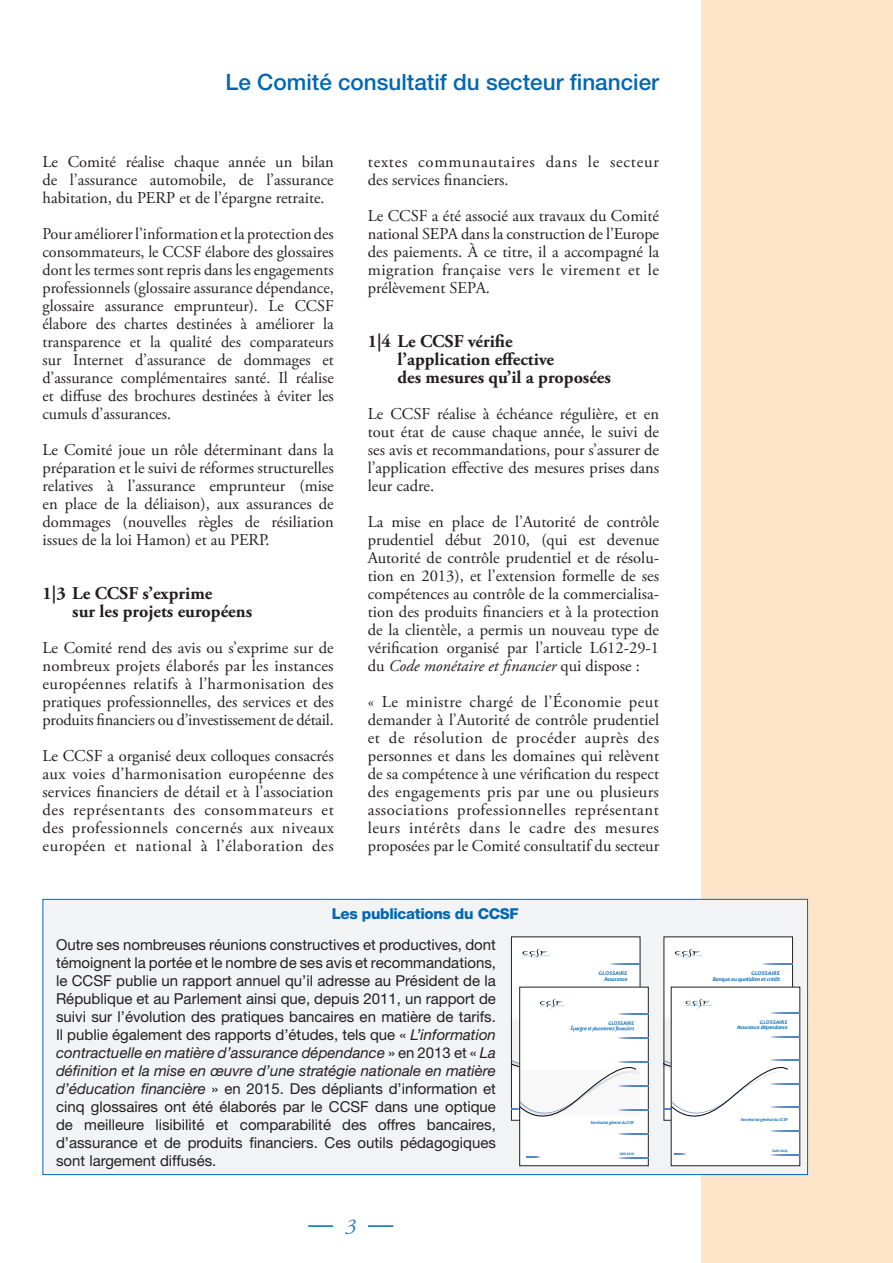
<style>
.page{position:relative;width:893px;height:1263px;background:#fff}
.page>*{position:absolute;margin:0;border:0;box-sizing:border-box;transform-origin:0 0}
.t1{font:500 22.5px "Helvetica Neue LT Std";color:#0166b3}
.t2{font:italic 21px "Adobe Garamond Pro";color:#2b79be}
.t3{font:700 18px/18px "Adobe Garamond Pro";color:#231f20}
.t4{font:16.5px/18px "Adobe Garamond Pro";color:#231f20;text-align:justify}
.t5{font:16.5px/18px "Adobe Garamond Pro";letter-spacing:.045em;color:#231f20}
.t6{font:15px/18px "Helvetica Neue LT Std";color:#231f20;text-align:justify}
.t7{font:800 15px "Helvetica Neue LT Std";letter-spacing:-.02em;color:#0166b3}
.t8{font:italic 700 5.7px/5.7px "Candara";letter-spacing:-.01em;color:#0166b3;text-align:right}
.t9{font:italic 700 5.7px/5.7px "Candara";letter-spacing:.015em;color:#0166b3;text-align:right}
.t10{font:italic 700 5.7px "Candara";letter-spacing:.04em;color:#0166b3;scale:.91 1}
.t11{font:italic 700 5.7px "Candara";letter-spacing:-.01em;color:#0166b3;scale:.85 1}
.t12{font:italic 700 5.55px/5.6px "Candara";letter-spacing:-.01em;color:#0166b3;text-align:right}
.t13{font:italic 700 4.65px "Candara";color:#0166b3;scale:.82 1}
.t14{font:italic 700 4.5px "Candara";color:#0166b3;scale:.9 1}
.s1{font-style:italic}
</style>
<div class="page">
<div style="left:702px;top:0;width:191px;height:1263px;background:#fee5ca"></div>
<hr style="left:308px;top:1225px;width:85px;height:2px;background:#0166b3">
<div style="left:334px;top:1218px;width:34px;height:15px;background:#fff"></div>
<div style="left:43px;top:899px;width:764px;height:275px;background:#f2f3f4"></div>
<div style="left:511px;top:937px;width:129px;height:183px;background:#fff"></div>
<svg style="left:522px;top:948px;width:28px;height:11px"></svg>
<svg style="left:610px;top:963px;width:30px;height:1px"></svg>
<div style="left:664px;top:937px;width:128px;height:183px;background:#fff"></div>
<svg style="left:675px;top:948px;width:28px;height:11px"></svg>
<svg style="left:762px;top:963px;width:31px;height:1px"></svg>
<div style="left:520px;top:987px;width:128px;height:179px;background:#fff"></div>
<div style="left:519px;top:987px;width:129px;height:179px;border:1px solid #231f20"></div>
<svg style="left:527px;top:1157px;width:13px;height:1px"></svg>
<svg style="left:511px;top:998px;width:127px;height:129px"></svg>
<svg style="left:617px;top:1013px;width:31px;height:1px"></svg>
<svg style="left:617px;top:1037px;width:31px;height:1px"></svg>
<svg style="left:617px;top:1061px;width:31px;height:1px"></svg>
<svg style="left:617px;top:1085px;width:31px;height:1px"></svg>
<svg style="left:617px;top:1109px;width:31px;height:1px"></svg>
<svg style="left:618px;top:1133px;width:30px;height:1px"></svg>
<svg style="left:618px;top:1157px;width:30px;height:1px"></svg>
<div style="left:671px;top:987px;width:129px;height:179px;background:#fff"></div>
<div style="left:671px;top:987px;width:129px;height:179px;border:1px solid #231f20"></div>
<svg style="left:770px;top:1130px;width:30px;height:1px"></svg>
<svg style="left:770px;top:1154px;width:30px;height:1px"></svg>
<svg style="left:664px;top:997px;width:136px;height:130px"></svg>
<h1 class="t1" style="left:226px;top:68px;width:435px">Le Comité consultatif du secteur financier</h1>
<p class="t4" style="left:43px;top:153px;width:293px">Le Comité réalise chaque année un bilan de l’assurance automobile, de l’assurance habitation, du PERP et de l’épargne retraite.</p>
<p class="t4" style="left:43px;top:225px;width:293px">Pour améliorer l’information et la protection des consommateurs, le CCSF élabore des glossaires dont les termes sont repris dans les engagements professionnels (glossaire assurance dépendance, glossaire assurance emprunteur). Le CCSF élabore des chartes destinées à améliorer la transparence et la qualité des comparateurs sur Internet d’assurance de dommages et d’assurance complémentaires santé. Il réalise et diffuse des brochures destinées à éviter les cumuls d’assurances.</p>
<p class="t4" style="left:43px;top:441px;width:293px">Le Comité joue un rôle déterminant dans la préparation et le suivi de réformes structurelles relatives à l’assurance emprunteur (mise en place de la déliaison), aux assurances de dommages (nouvelles règles de résiliation issues de la loi Hamon) et au PERP.</p>
<p class="t3" style="left:72px;top:584px;width:181px;text-indent:-30px">1|3 Le CCSF s’exprime<br>sur les projets européens</p>
<p class="t4" style="left:43px;top:639px;width:293px">Le Comité rend des avis ou s’exprime sur de nombreux projets élaborés par les instances européennes relatifs à l’harmonisation des pratiques professionnelles, des services et des produits financiers ou d’investissement de détail.</p>
<p class="t4" style="left:43px;top:747px;width:293px">Le CCSF a organisé deux colloques consacrés aux voies d’harmonisation européenne des services financiers de détail et à l’association des représentants des consommateurs et des professionnels concernés aux niveaux européen et national à l’élaboration des</p>
<p class="t5" style="left:368px;top:153px;width:293px">textes communautaires dans le secteur des services financiers.</p>
<p class="t4" style="left:368px;top:207px;width:293px">Le CCSF a été associé aux travaux du Comité national SEPA dans la construction de l’Europe des paiements. À ce titre, il a accompagné la migration française vers le virement et le prélèvement SEPA.</p>
<p class="t3" style="left:398px;top:332px;width:215px;text-indent:-30px">1|4 Le CCSF vérifie<br>l’application effective<br>des mesures qu’il a proposées</p>
<p class="t4" style="left:368px;top:405px;width:293px">Le CCSF réalise à échéance régulière, et en tout état de cause chaque année, le suivi de ses avis et recommandations, pour s’assurer de l’application effective des mesures prises dans leur cadre.</p>
<p class="t4" style="left:368px;top:513px;width:293px">La mise en place de l’Autorité de contrôle prudentiel début 2010, (qui est devenue Autorité de contrôle prudentiel et de résolu‑ tion en 2013), et l’extension formelle de ses compétences au contrôle de la commercialisa‑ tion des produits financiers et à la protection de la clientèle, a permis un nouveau type de vérification organisé par l’article L612-29-1 du <span class="s1">Code monétaire et financier</span> qui dispose :</p>
<p class="t4" style="left:368px;top:693px;width:293px">« Le ministre chargé de l’Économie peut demander à l’Autorité de contrôle prudentiel et de résolution de procéder auprès des personnes et dans les domaines qui relèvent de sa compétence à une vérification du respect des engagements pris par une ou plusieurs associations professionnelles représentant leurs intérêts dans le cadre des mesures proposées par le Comité consultatif du secteur</p>
<p class="t7" style="left:332px;top:905px;width:189px">Les publications du CCSF</p>
<p class="t6" style="left:56px;top:935px;width:441px">Outre ses nombreuses réunions constructives et productives, dont témoignent la portée et le nombre de ses avis et recommandations, le CCSF publie un rapport annuel qu’il adresse au Président de la République et au Parlement ainsi que, depuis 2011, un rapport de suivi sur l’évolution des pratiques bancaires en matière de tarifs.<br>Il publie également des rapports d’études, tels que « <span class="s1">L’information contractuelle en matière d’assurance dépendance</span> » en 2013 et « <span class="s1">La définition et la mise en œuvre d’une stratégie nationale en matière d’éducation financière</span> » en 2015. Des dépliants d’information et cinq glossaires ont été élaborés par le CCSF dans une optique de meilleure lisibilité et comparabilité des offres bancaires, d’assurance et de produits financiers. Ces outils pédagogiques sont largement diffusés.</p>
<p class="t2" style="left:346px;top:1214px;width:12px">3</p>
<p class="t11" style="left:571px;top:1025px;width:4px">É</p>
<p class="t9" style="left:599px;top:970px;width:30px">GLOSSAIRE<br>Assurance</p>
<p class="t8" style="left:713px;top:970px;width:69px">GLOSSAIRE<br>Banque au quotidien et crédit</p>
<p class="t10" style="left:608px;top:1019px;width:29px">GLOSSAIRE</p>
<p class="t12" style="left:737px;top:1019px;width:52px">GLOSSAIRE<br>Assurance dépendance</p>
<p class="t13" style="left:591px;top:1119px;width:54px">Secrétariat général du CCSF</p>
<p class="t13" style="left:620px;top:1151px;width:19px">Juin 2010</p>
<p class="t14" style="left:741px;top:1117px;width:53px">Secrétariat général du CCSF</p>
<p class="t14" style="left:772px;top:1148px;width:19px">Juin 2014</p>
</div>
